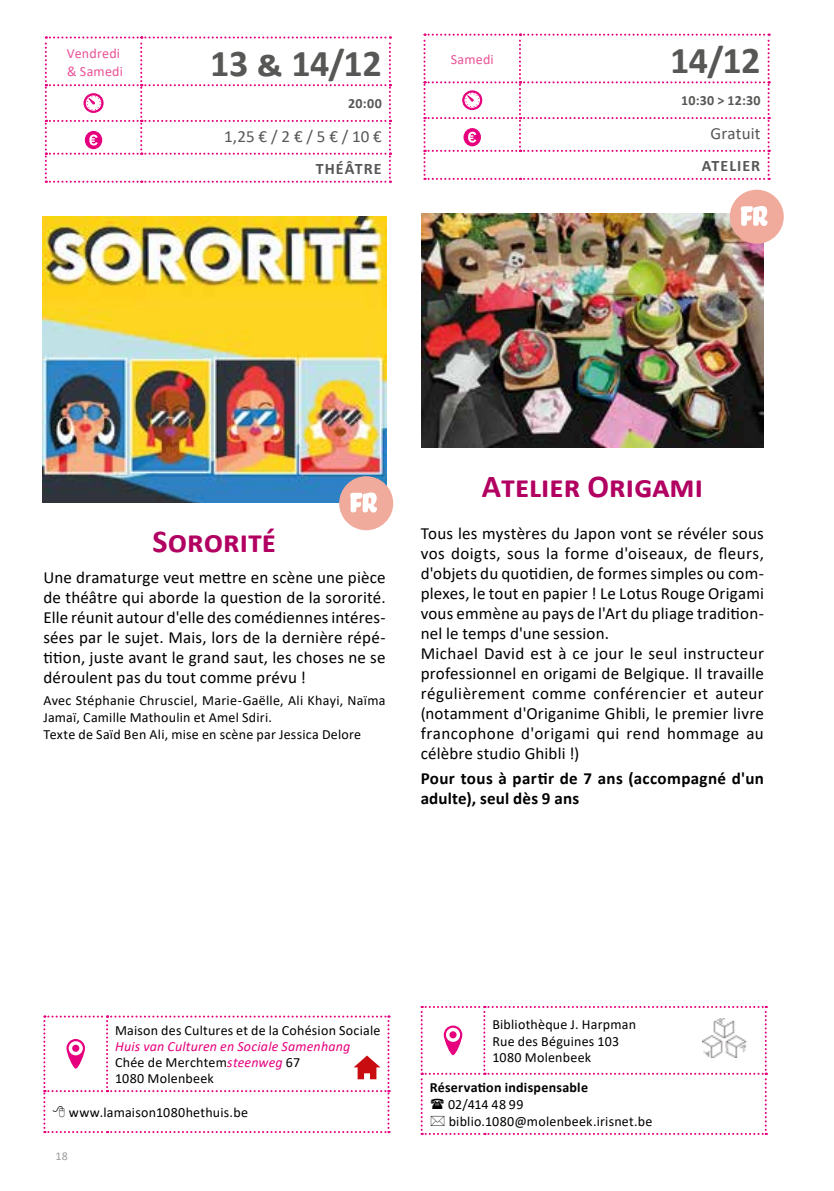
<style>
.page{position:relative;width:834px;height:1191px;background:#fff}
.page>*{position:absolute;margin:0;border:0;box-sizing:border-box;transform-origin:0 0}
.t1{font:700 38px "Calibri";letter-spacing:-.01em;color:#575756}
.t2{font:700 32px "Calibri";color:#b10061}
.t3{font:17px/20px "Calibri";letter-spacing:.01em;color:#000;text-align:justify}
.t4{font:700 17px/20px "Calibri";letter-spacing:.01em;color:#000}
.t5{font:17px "Calibri";letter-spacing:.005em;color:#575756}
.t6{font:700 16px "Calibri";letter-spacing:.065em;color:#575756}
.t7{font:14px/16.8px "Calibri";letter-spacing:.015em;color:#000}
.t8{font:italic 14px/16px "Calibri";letter-spacing:.015em;color:#e6007d}
.t9{font:700 14px "Calibri";letter-spacing:.02em;color:#000}
.t10{font:14px/18px "Calibri";letter-spacing:.015em;color:#ea5297}
.t11{font:700 14px "Calibri";letter-spacing:.02em;color:#575756}
.t12{font:12px "Calibri";color:#9d9d9c}
.s1{font-style:normal;color:#000}
</style>
<div class="page">
<svg style="left:45px;top:36px;width:346px;height:147px"></svg>
<img style="left:42px;top:216px;width:344px;height:286px">
<div style="left:339px;top:476px;width:54px;height:54px;background:#f1ab9c;border-radius:50%"></div>
<svg style="left:350px;top:492px;width:27px;height:20px"></svg>
<svg style="left:423px;top:34px;width:346px;height:146px"></svg>
<img style="left:421px;top:214px;width:342px;height:234px">
<div style="left:729px;top:190px;width:54px;height:54px;background:#f1ab9c;border-radius:50%"></div>
<svg style="left:740px;top:206px;width:27px;height:20px"></svg>
<svg style="left:43px;top:1015px;width:346px;height:118px"></svg>
<svg style="left:420px;top:1006px;width:346px;height:128px"></svg>
<p class="t10" style="left:67px;top:44px;width:58px">Vendredi &amp; Samedi</p>
<h1 class="t1" style="left:210px;top:36px;width:173px">13 &amp; 14/12</h1>
<p class="t11" style="left:348px;top:94px;width:35px">20:00</p>
<p class="t5" style="left:224px;top:124px;width:159px">1,25 € / 2 € / 5 € / 10 €</p>
<p class="t6" style="left:316px;top:157px;width:67px">THÉÂTRE</p>
<p class="t10" style="left:450px;top:50px;width:45px">Samedi</p>
<h1 class="t1" style="left:670px;top:33px;width:92px">14/12</h1>
<p class="t11" style="left:681px;top:91px;width:81px">10:30 &gt; 12:30</p>
<p class="t5" style="left:710px;top:121px;width:51px">Gratuit</p>
<p class="t6" style="left:701px;top:154px;width:60px">ATELIER</p>
<h2 class="t2" style="left:153px;top:518px;width:125px">Sororité</h2>
<p class="t3" style="left:43px;top:566px;width:344px">Une dramaturge veut mettre en scène une pièce de théâtre qui aborde la question de la sororité.<br>Elle réunit autour d'elle des comédiennes intéres&shy;sées par le sujet. Mais, lors de la dernière répé&shy;tition, juste avant le grand saut, les choses ne se déroulent pas du tout comme prévu !</p>
<p class="t7" style="left:43px;top:691px;width:343px">Avec Stéphanie Chrusciel, Marie-Gaëlle, Ali Khayi, Naïma<br>Jamaï, Camille Mathoulin et Amel Sdiri.<br>Texte de Saïd Ben Ali, mise en scène par Jessica Delore</p>
<h2 class="t2" style="left:481px;top:464px;width:223px">Atelier Origami</h2>
<p class="t3" style="left:420px;top:522px;width:345px;text-align:left">Tous les mystères du Japon vont se révéler sous vos doigts, sous la forme d'oiseaux, de fleurs, d'objets du quotidien, de formes simples ou com&shy;plexes, le tout en papier ! Le Lotus Rouge Origami vous emmène au pays de l'Art du pliage tradition&shy;nel le temps d'une session.<br>Michael David est à ce jour le seul instructeur professionnel en origami de Belgique. Il travaille régulièrement comme conférencier et auteur (notamment d'Origanime Ghibli, le premier livre francophone d'origami qui rend hommage au célèbre studio Ghibli !)</p>
<p class="t4" style="left:420px;top:768px;width:345px">Pour tous à partir de 7 ans (accompagné d'un adulte), seul dès 9 ans</p>
<p class="t7" style="left:115px;top:1021px;width:267px">Maison des Cultures et de la Cohésion Sociale</p>
<p class="t8" style="left:115px;top:1037px;width:237px">Huis van Culturen en Sociale Samenhang<br><span class="s1">Chée de Merchtem</span>steenweg <span class="s1">67<br>1080 Molenbeek</span></p>
<p class="t7" style="left:69px;top:1103px;width:180px">www.lamaison1080hethuis.be</p>
<p class="t12" style="left:55px;top:1148px;width:14px">18</p>
<p class="t7" style="left:492px;top:1015px;width:145px">Bibliothèque J. Harpman<br>Rue des Béguines 103<br>1080 Molenbeek</p>
<p class="t9" style="left:429px;top:1077px;width:160px">Réservation indispensable</p>
<p class="t7" style="left:448px;top:1095px;width:206px">02/414 48 99 biblio.1080@molenbeek.irisnet.be</p>
</div>
